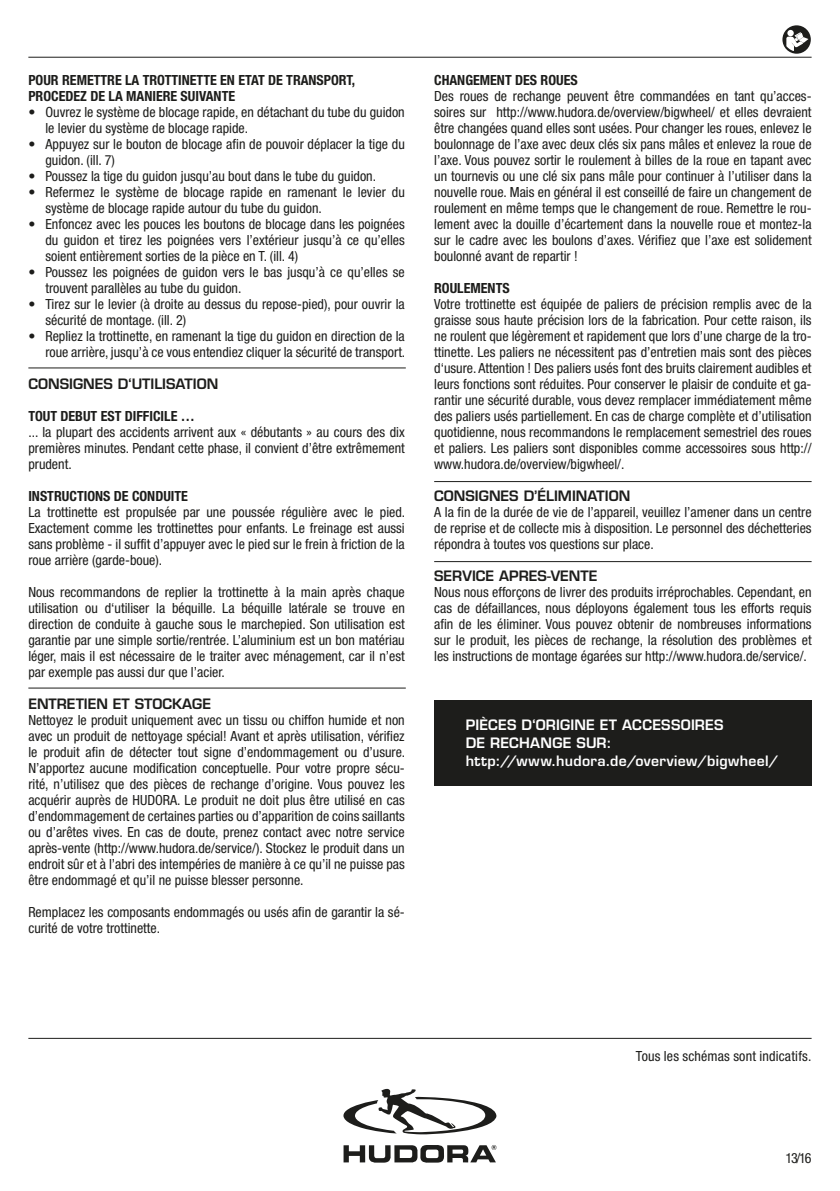
<style>
.page{position:relative;width:840px;height:1191px;background:#fff}
.page>*{position:absolute;margin:0;border:0;box-sizing:border-box;transform-origin:0 0}
.t1{font:condensed 14px/16px "Helvetica Neue";color:#1d1d1b;text-align:justify}
.t2{font:700 condensed 14px/16px "Helvetica Neue";color:#1d1d1b}
.t3{font:600 14px "Eurostile";color:#1d1d1b}
.t4{font:600 14px/18px "Eurostile";letter-spacing:.02em;color:#fff}
</style>
<div class="page">
<hr style="left:28px;top:1037px;width:783px;height:1px;background:#1d1d1b">
<svg style="left:343px;top:1088px;width:153px;height:46px"></svg>
<svg style="left:343px;top:1145px;width:153px;height:18px"></svg>
<hr style="left:28px;top:57px;width:783px;height:1px;background:#1d1d1b">
<hr style="left:28px;top:367px;width:377px;height:1px;background:#1d1d1b">
<hr style="left:28px;top:687px;width:377px;height:1px;background:#1d1d1b">
<hr style="left:434px;top:481px;width:377px;height:1px;background:#1d1d1b">
<hr style="left:434px;top:561px;width:377px;height:1px;background:#1d1d1b">
<svg style="left:782px;top:25px;width:28px;height:29px"></svg>
<div style="left:434px;top:700px;width:377px;height:85px;background:#1d1d1b"></div>
<p class="t2" style="left:28px;top:71px;width:328px">POUR REMETTRE LA TROTTINETTE EN ETAT DE TRANSPORT,<br>PROCEDEZ DE LA MANIERE SUIVANTE</p>
<p class="t1" style="left:45px;top:104px;width:360px;text-indent:-17px">• Ouvrez le système de blocage rapide, en détachant du tube du guidon le levier du système de blocage rapide.</p>
<p class="t1" style="left:45px;top:136px;width:361px;text-indent:-17px">• Appuyez sur le bouton de blocage afin de pouvoir déplacer la tige du guidon. (ill. 7)</p>
<p class="t1" style="left:28px;top:168px;width:349px">• Poussez la tige du guidon jusqu’au bout dans le tube du guidon.</p>
<p class="t1" style="left:45px;top:184px;width:361px;text-indent:-17px">• Refermez le système de blocage rapide en ramenant le levier du système de blocage rapide autour du tube du guidon.</p>
<p class="t1" style="left:45px;top:216px;width:361px;text-indent:-17px">• Enfoncez avec les pouces les boutons de blocage dans les poignées du guidon et tirez les poignées vers l’extérieur jusqu’à ce qu’elles soient entièrement sorties de la pièce en T. (ill. 4)</p>
<p class="t1" style="left:45px;top:264px;width:360px;text-indent:-17px">• Poussez les poignées de guidon vers le bas jusqu’à ce qu’elles se trouvent parallèles au tube du guidon.</p>
<p class="t1" style="left:45px;top:296px;width:360px;text-indent:-17px">• Tirez sur le levier (à droite au dessus du repose-pied), pour ouvrir la sécurité de montage. (ill. 2)</p>
<p class="t1" style="left:28px;top:328px;width:378px;text-align:right">• Repliez la trottinette, en ramenant la tige du guidon en direction de la roue arrière, jusqu’à ce vous entendiez cliquer la sécurité de transport.</p>
<p class="t3" style="left:28px;top:375px;width:191px">CONSIGNES D‘UTILISATION</p>
<p class="t2" style="left:28px;top:407px;width:168px">TOUT DEBUT EST DIFFICILE …</p>
<p class="t1" style="left:28px;top:424px;width:378px">... la plupart des accidents arrivent aux « débutants » au cours des dix premières minutes. Pendant cette phase, il convient d’être extrêmement prudent.</p>
<p class="t2" style="left:28px;top:487px;width:161px">INSTRUCTIONS DE CONDUITE</p>
<p class="t1" style="left:28px;top:504px;width:378px">La trottinette est propulsée par une poussée régulière avec le pied.<br>Exactement comme les trottinettes pour enfants. Le freinage est aussi sans problème - il suffit d’appuyer avec le pied sur le frein à friction de la roue arrière (garde-boue).</p>
<p class="t1" style="left:28px;top:584px;width:378px">Nous recommandons de replier la trottinette à la main après chaque utilisation ou d‘utiliser la béquille. La béquille latérale se trouve en direction de conduite à gauche sous le marchepied. Son utilisation est garantie par une simple sortie/rentrée. L’aluminium est un bon matériau léger, mais il est nécessaire de le traiter avec ménagement, car il n’est par exemple pas aussi dur que l’acier.</p>
<p class="t3" style="left:28px;top:695px;width:184px">ENTRETIEN ET STOCKAGE</p>
<p class="t1" style="left:28px;top:712px;width:378px">Nettoyez le produit uniquement avec un tissu ou chiffon humide et non avec un produit de nettoyage spécial! Avant et après utilisation, vérifiez le produit afin de détecter tout signe d’endommagement ou d’usure.<br>N’apportez aucune modification conceptuelle. Pour votre propre sécu&shy;rité, n’utilisez que des pièces de rechange d’origine. Vous pouvez les acquérir auprès de HUDORA. Le produit ne doit plus être utilisé en cas d’endommagement de certaines parties ou d’apparition de coins saillants ou d’arêtes vives. En cas de doute, prenez contact avec notre service après-vente (http://www.hudora.de/service/). Stockez le produit dans un endroit sûr et à l’abri des intempéries de manière à ce qu’il ne puisse pas être endommagé et qu’il ne puisse blesser personne.</p>
<p class="t1" style="left:28px;top:904px;width:378px">Remplacez les composants endommagés ou usés afin de garantir la sé&shy;curité de votre trottinette.</p>
<p class="t2" style="left:434px;top:72px;width:145px">CHANGEMENT DES ROUES</p>
<p class="t1" style="left:434px;top:88px;width:379px">Des roues de rechange peuvent être commandées en tant qu’acces&shy;soires sur http://www.hudora.de/overview/bigwheel/ et elles devraient être changées quand elles sont usées. Pour changer les roues, enlevez le boulonnage de l’axe avec deux clés six pans mâles et enlevez la roue de l’axe. Vous pouvez sortir le roulement à billes de la roue en tapant avec un tournevis ou une clé six pans mâle pour continuer à l’utiliser dans la nouvelle roue. Mais en général il est conseillé de faire un changement de roulement en même temps que le changement de roue. Remettre le rou&shy;lement avec la douille d’écartement dans la nouvelle roue et montez-la sur le cadre avec les boulons d’axes. Vérifiez que l’axe est solidement boulonné avant de repartir !</p>
<p class="t2" style="left:434px;top:280px;width:77px">ROULEMENTS</p>
<p class="t1" style="left:434px;top:296px;width:379px">Votre trottinette est équipée de paliers de précision remplis avec de la graisse sous haute précision lors de la fabrication. Pour cette raison, ils ne roulent que légèrement et rapidement que lors d’une charge de la tro&shy;ttinette. Les paliers ne nécessitent pas d’entretien mais sont des pièces d‘usure. Attention ! Des paliers usés font des bruits clairement audibles et leurs fonctions sont réduites. Pour conserver le plaisir de conduite et ga&shy;rantir une sécurité durable, vous devez remplacer immédiatement même des paliers usés partiellement. En cas de charge complète et d’utilisation quotidienne, nous recommandons le remplacement semestriel des roues et paliers. Les paliers sont disponibles comme accessoires sous http:// www.hudora.de/overview/bigwheel/.</p>
<p class="t3" style="left:434px;top:487px;width:197px">CONSIGNES D’ÉLIMINATION</p>
<p class="t1" style="left:434px;top:504px;width:379px">A la fin de la durée de vie de l’appareil, veuillez l’amener dans un centre de reprise et de collecte mis à disposition. Le personnel des déchetteries répondra à toutes vos questions sur place.</p>
<p class="t3" style="left:434px;top:567px;width:165px">SERVICE APRES-VENTE</p>
<p class="t1" style="left:434px;top:584px;width:379px">Nous nous efforçons de livrer des produits irréprochables. Cependant, en cas de défaillances, nous déployons également tous les efforts requis afin de les éliminer. Vous pouvez obtenir de nombreuses informations sur le produit, les pièces de rechange, la résolution des problèmes et les instructions de montage égarées sur http://www.hudora.de/service/.</p>
<p class="t4" style="left:465px;top:716px;width:314px">PIÈCES D‘ORIGINE ET ACCESSOIRES<br>DE RECHANGE SUR: http://www.hudora.de/overview/bigwheel/</p>
<p class="t1" style="left:635px;top:1048px;width:177px">Tous les schémas sont indicatifs.</p>
<p class="t1" style="left:785px;top:1150px;width:28px">13/16</p>
</div>
